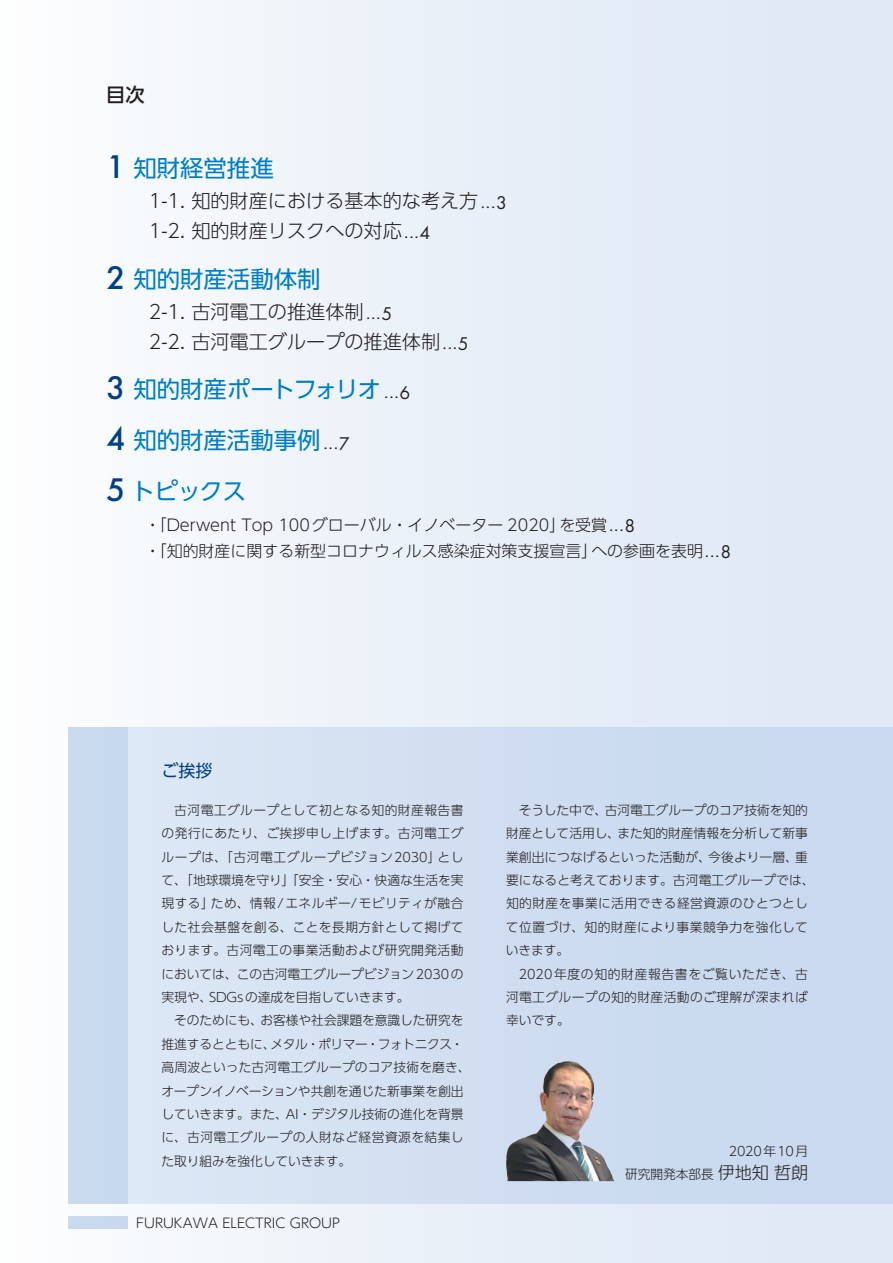
<style>
.page{position:relative;width:893px;height:1263px;background:#fff}
.page>*{position:absolute;margin:0;border:0;box-sizing:border-box;transform-origin:0 0}
.t1{font:23.4px/51px "UD Shin Go Pro";color:#007ec5}
.t2{font:300 19.2px/29.7px "UD Shin Go Pro";color:#231f20}
.t3{font:500 19.2px "UD Shin Go Pro";color:#231f20}
.t4{font:16.95px "UD Shin Go Pro";color:#014081}
.t5{font:300 15.9px/26.5px "UD Shin Go Pro";color:#231f20}
.t6{font:300 13.35px "UD Shin Go Pro";color:#231f20}
.t7{font:300 12.75px/23.4px "UD Shin Go Pro";color:#231f20;text-align:justify}
.s1{font-family:"Futura PT";font-weight:500;font-size:34.05px;color:#014081}
.s2{font-family:"Futura PT";font-weight:400}
.s3{font-family:"Futura PT";font-size:19.2px;color:#231f20}
.s4{font-family:"Futura PT";font-weight:400;font-size:19.2px}
.s5{font-size:16.95px}
</style>
<div class="page">
<div style="left:0;top:0;width:893px;height:1263px;background:linear-gradient(to right,#fbfcfd,#dde6f4)"></div>
<div style="left:68px;top:1216px;width:60px;height:13px;background:#c8daef"></div>
<div style="left:68px;top:727px;width:825px;height:476px;background:#d4e3f4"></div>
<div style="left:68px;top:727px;width:60px;height:476px;background:#c8daef"></div>
<img style="left:506px;top:1061px;width:108px;height:120px">
<h2 class="t3" style="left:106px;top:79px;width:40px">目次</h2>
<h1 class="t1" style="left:106px;top:142px;width:169px"><span class="s1">1</span> 知財経営推進</h1>
<h2 class="t2" style="left:149px;top:185px;width:360px">1-1. 知的財産における基本的な考え方<span class="s2">...3<br></span>1-2. 知的財産リスクへの対応<span class="s2">...4</span></h2>
<h1 class="t1" style="left:106px;top:253px;width:216px"><span class="s1">2</span> 知的財産活動体制</h1>
<h2 class="t2" style="left:149px;top:296px;width:321px">2-1. 古河電工の推進体制<span class="s2">...5<br></span>2-2. 古河電工グループの推進体制<span class="s2">...5</span></h2>
<h1 class="t1" style="left:106px;top:363px;width:306px"><span class="s1">3</span> 知的財産ポートフォリオ<span class="s3">...6<br></span><span class="s1">4</span> 知的財産活動事例<span class="s3">...7<br></span><span class="s1">5</span> トピックス</h1>
<p class="t5" style="left:145px;top:511px;width:588px">・「Derwent Top 100グローバル・イノベーター 2020」を受賞<span class="s4">...8<br></span>・「知的財産に関する新型コロナウィルス感染症対策支援宣言」への参画を表明<span class="s4">...8</span></p>
<h3 class="t4" style="left:162px;top:757px;width:53px">ご挨拶</h3>
<p class="t7" style="left:161px;top:798px;width:304px;text-indent:13px">古河電工グループとして初となる知的財産報告書の発行にあたり、ご挨拶申し上げます。古河電工グループは、「古河電工グループビジョン2030」として、「地球環境を守り」「安全・安心・快適な生活を実現する」ため、情報/エネルギー/モビリティが融合した社会基盤を創る、ことを長期方針として掲げております。古河電工の事業活動および研究開発活動においては、この古河電工グループビジョン2030の実現や、SDGsの達成を目指していきます。</p>
<p class="t7" style="left:161px;top:1008px;width:310px;text-align:left;text-indent:13px">そのためにも、お客様や社会課題を意識した研究を推進するとともに、メタル・ポリマー・フォトニクス・高周波といった古河電工グループのコア技術を磨き、オープンイノベーションや共創を通じた新事業を創出していきます。また、AI・デジタル技術の進化を背景に、古河電工グループの人財など経営資源を結集した取り組みを強化していきます。</p>
<p class="t6" style="left:136px;top:1212px;width:205px">FURUKAWA ELECTRIC GROUP</p>
<p class="t7" style="left:506px;top:798px;width:310px;text-align:left;text-indent:13px">そうした中で、古河電工グループのコア技術を知的財産として活用し、また知的財産情報を分析して新事業創出につなげるといった活動が、今後より一層、重要になると考えております。古河電工グループでは、知的財産を事業に活用できる経営資源のひとつとして位置づけ、知的財産により事業競争力を強化していきます。</p>
<p class="t7" style="left:506px;top:961px;width:303px;text-indent:13px">2020年度の知的財産報告書をご覧いただき、古河電工グループの知的財産活動のご理解が深まれば幸いです。</p>
<p class="t7" style="left:625px;top:1139px;width:184px;line-height:22.8px;text-align:right">2020年10月<br>研究開発本部長<span class="s5">伊地知哲朗</span></p>
</div>
